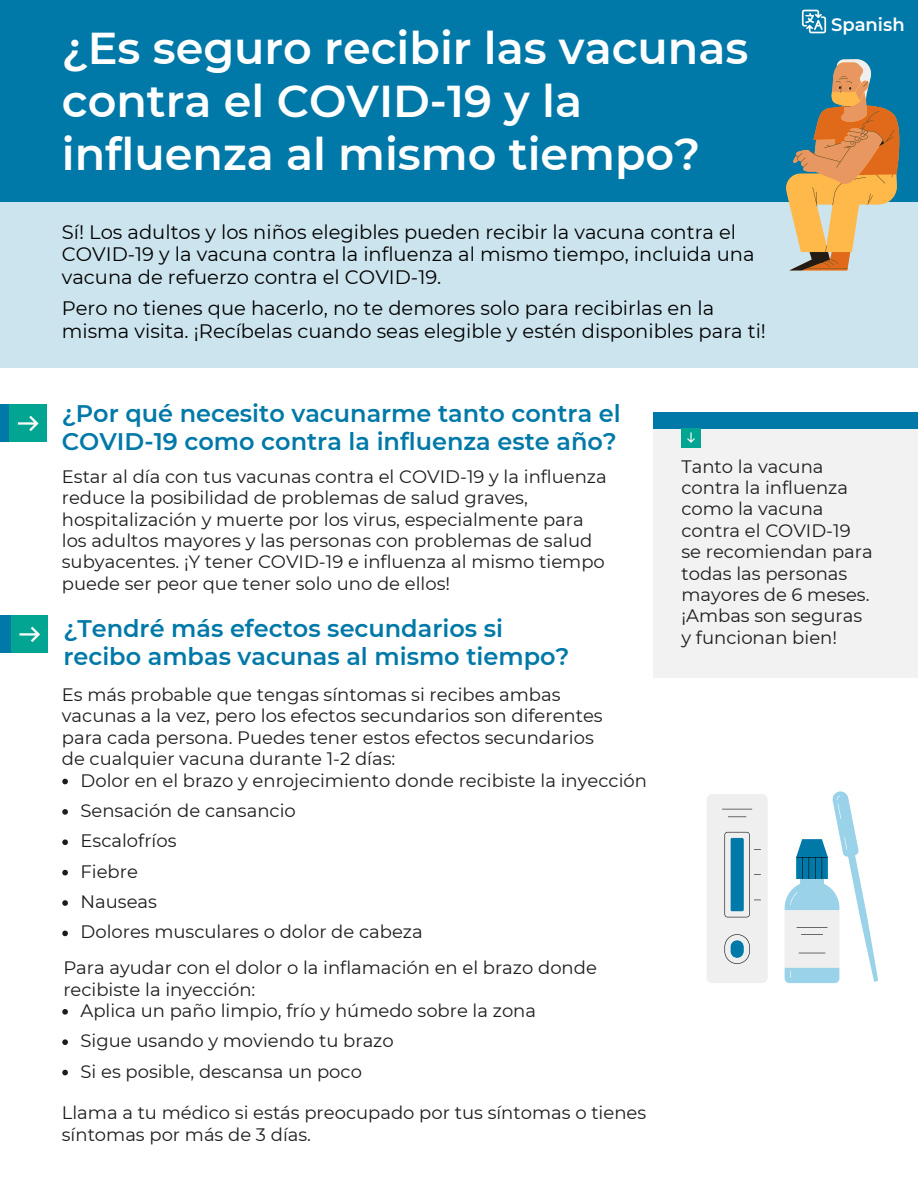
<style>
.page{position:relative;width:918px;height:1188px;background:#fff}
.page>*{position:absolute;margin:0;border:0;box-sizing:border-box;transform-origin:0 0}
.t1{font:600 44.55px/52.8px "Montserrat";color:#fff}
.t2{font:600 24px/28.2px "Montserrat";color:#0079a8}
.t3{font:19.5px/22.5px "Montserrat";color:#000}
.t4{font:18px/21.3px "Montserrat";color:#1c1c1c}
.t5{font:600 18px "Montserrat";color:#fff}
</style>
<div class="page">
<div style="left:0;top:198px;width:918px;height:170px;background:#cce4ed"></div>
<div style="left:0;top:0;width:918px;height:202px;background:#0079a8"></div>
<div style="left:0;top:405px;width:10px;height:37px;background:#0079a8"></div>
<div style="left:9px;top:405px;width:37px;height:37px;background:#02a591"></div>
<svg style="left:18px;top:416px;width:21px;height:15px"></svg>
<div style="left:0;top:616px;width:11px;height:37px;background:#0079a8"></div>
<div style="left:11px;top:616px;width:37px;height:37px;background:#02a591"></div>
<svg style="left:19px;top:627px;width:21px;height:15px"></svg>
<div style="left:653px;top:416px;width:265px;height:262px;background:#f2f2f2"></div>
<div style="left:653px;top:413px;width:265px;height:16px;background:#0079a8"></div>
<div style="left:681px;top:428px;width:20px;height:19px;background:#02a591"></div>
<svg style="left:687px;top:432px;width:8px;height:11px"></svg>
<svg style="left:786px;top:59px;width:114px;height:211px"></svg>
<svg style="left:707px;top:791px;width:171px;height:192px"></svg>
<svg style="left:62px;top:779px;width:6px;height:5px"></svg>
<svg style="left:62px;top:809px;width:6px;height:6px"></svg>
<svg style="left:62px;top:839px;width:6px;height:6px"></svg>
<svg style="left:62px;top:870px;width:6px;height:5px"></svg>
<svg style="left:62px;top:900px;width:6px;height:6px"></svg>
<svg style="left:62px;top:931px;width:6px;height:5px"></svg>
<svg style="left:62px;top:1009px;width:6px;height:6px"></svg>
<svg style="left:62px;top:1039px;width:6px;height:6px"></svg>
<svg style="left:62px;top:1070px;width:6px;height:5px"></svg>
<img style="left:801px;top:9px;width:26px;height:25px">
<p class="t1" style="left:62px;top:22px;width:688px">¿Es seguro recibir las vacunas contra el COVID-19 y la influenza al mismo tiempo?</p>
<p class="t3" style="left:62px;top:221px;width:694px">Sí! Los adultos y los niños elegibles pueden recibir la vacuna contra el<br>COVID-19 y la vacuna contra la influenza al mismo tiempo, incluida una vacuna de refuerzo contra el COVID-19.</p>
<p class="t3" style="left:62px;top:297px;width:706px">Pero no tienes que hacerlo, no te demores solo para recibirlas en la misma visita. ¡Recíbelas cuando seas elegible y estén disponibles para ti!</p>
<p class="t2" style="left:62px;top:399px;width:560px">¿Por qué necesito vacunarme tanto contra el<br>COVID-19 como contra la influenza este año?</p>
<p class="t5" style="left:831px;top:14px;width:75px">Spanish</p>
<p class="t4" style="left:62px;top:466px;width:546px">Estar al día con tus vacunas contra el COVID-19 y la influenza reduce la posibilidad de problemas de salud graves, hospitalización y muerte por los virus, especialmente para los adultos mayores y las personas con problemas de salud subyacentes. ¡Y tener COVID-19 e influenza al mismo tiempo puede ser peor que tener solo uno de ellos!</p>
<p class="t2" style="left:63px;top:614px;width:508px">¿Tendré más efectos secundarios si recibo ambas vacunas al mismo tiempo?</p>
<p class="t4" style="left:62px;top:684px;width:542px">Es más probable que tengas síntomas si recibes ambas vacunas a la vez, pero los efectos secundarios son diferentes para cada persona. Puedes tener estos efectos secundarios de cualquier vacuna durante 1-2 días:</p>
<p class="t4" style="left:81px;top:769px;width:568px">Dolor en el brazo y enrojecimiento donde recibiste la inyección</p>
<p class="t4" style="left:81px;top:800px;width:217px">Sensación de cansancio</p>
<p class="t4" style="left:81px;top:830px;width:97px">Escalofríos</p>
<p class="t4" style="left:81px;top:861px;width:59px">Fiebre</p>
<p class="t4" style="left:81px;top:891px;width:78px">Nauseas</p>
<p class="t4" style="left:81px;top:921px;width:344px">Dolores musculares o dolor de cabeza</p>
<p class="t4" style="left:63px;top:957px;width:535px">Para ayudar con el dolor o la inflamación en el brazo donde recibiste la inyección:</p>
<p class="t4" style="left:81px;top:1000px;width:457px">Aplica un paño limpio, frío y húmedo sobre la zona</p>
<p class="t4" style="left:81px;top:1030px;width:315px">Sigue usando y moviendo tu brazo</p>
<p class="t4" style="left:81px;top:1061px;width:283px">Si es posible, descansa un poco</p>
<p class="t4" style="left:62px;top:1102px;width:586px">Llama a tu médico si estás preocupado por tus síntomas o tienes síntomas por más de 3 días.</p>
<p class="t4" style="left:681px;top:456px;width:144px">Tanto la vacuna</p>
<p class="t4" style="left:681px;top:477px;width:168px">contra la influenza como la vacuna</p>
<p class="t4" style="left:681px;top:520px;width:171px">contra el COVID-19</p>
<p class="t4" style="left:681px;top:541px;width:193px">se recomiendan para todas las personas mayores de 6 meses. ¡Ambas son seguras</p>
<p class="t4" style="left:681px;top:627px;width:157px">y funcionan bien!</p>
</div>
